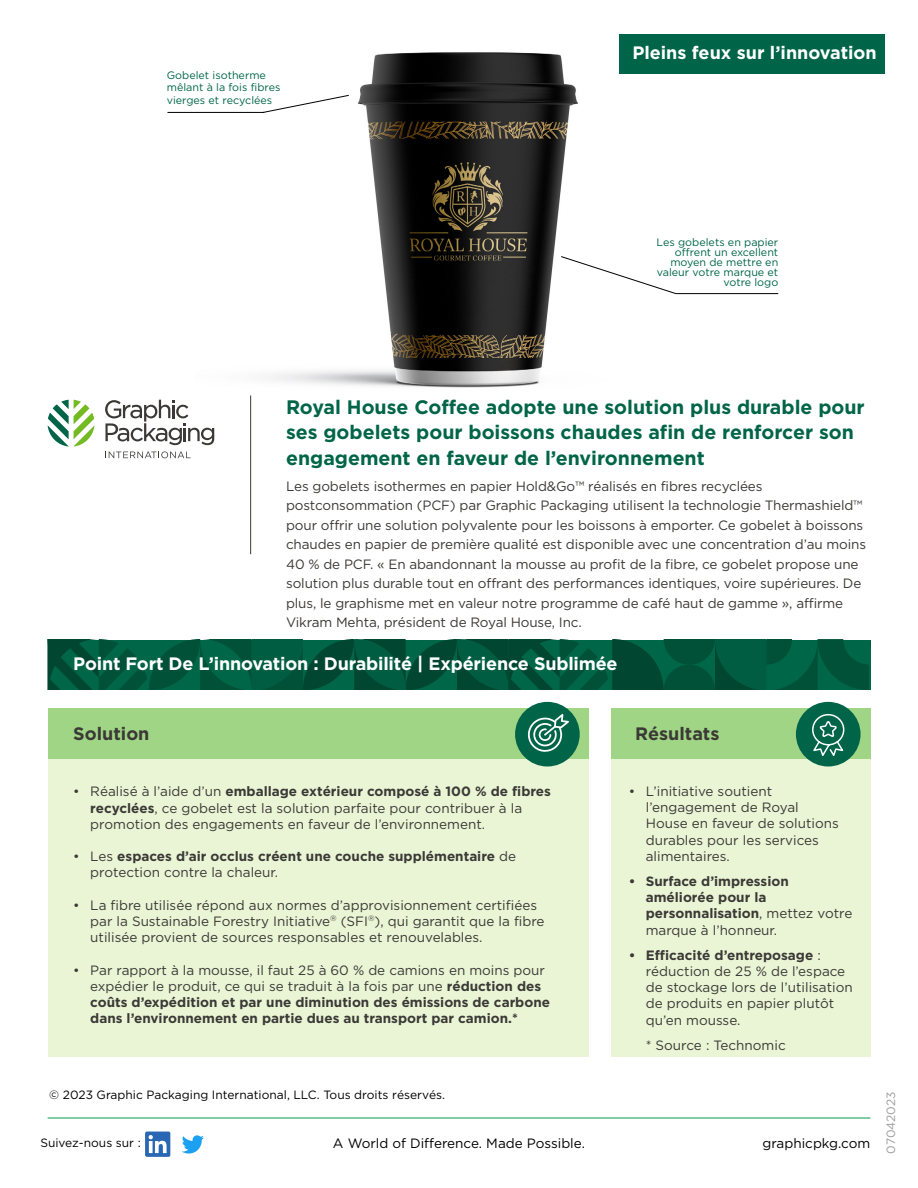
<style>
.page{position:relative;width:918px;height:1188px;background:#fff}
.page>*{position:absolute;margin:0;border:0;box-sizing:border-box;transform-origin:0 0}
.t1{font:700 19.5px/25.5px "Gotham";color:#006548}
.t2{font:700 18px "Gotham";letter-spacing:-.01em;color:#fff}
.t3{font:700 18px "Gotham";color:#3b3936}
.t4{font:13.5px/16.2px "Gotham";letter-spacing:-.01em;color:#3b3936}
.t5{font:700 13.5px/16.2px "Gotham";color:#3b3936}
.t6{font:13.5px "Gotham";color:#000}
.t7{font:12px "Gotham";color:#000}
.t8{font:12px "Gotham";color:#9d9d9c}
.t9{font:10.8px/10.2px "Gotham";color:#006548}
.s1{font-weight:700}
.s2{font-weight:400}
</style>
<div class="page">
<img style="left:195px;top:52px;width:383px;height:385px">
<div style="left:619px;top:34px;width:265px;height:40px;background:#006548"></div>
<svg style="left:48px;top:640px;width:823px;height:49px;background:#00573d"></svg>
<hr style="left:250px;top:395px;width:1px;height:159px;background:#3b3936">
<svg style="left:48px;top:400px;width:46px;height:47px"></svg>
<svg style="left:105px;top:400px;width:109px;height:45px"></svg>
<svg style="left:108px;top:451px;width:83px;height:7px"></svg>
<div style="left:48px;top:709px;width:541px;height:348px;background:#e9f5d5"></div>
<div style="left:611px;top:709px;width:259px;height:348px;background:#e9f5d5"></div>
<div style="left:48px;top:709px;width:541px;height:50px;background:#9fd584"></div>
<div style="left:611px;top:709px;width:259px;height:50px;background:#9fd584"></div>
<div style="left:515px;top:702px;width:65px;height:64px;background:#006548;border-radius:50%"></div>
<svg style="left:527px;top:714px;width:42px;height:38px"></svg>
<div style="left:796px;top:702px;width:65px;height:64px;background:#006548;border-radius:50%"></div>
<svg style="left:812px;top:714px;width:33px;height:42px"></svg>
<hr style="left:48px;top:1118px;width:822px;height:1px;background:#009c4f">
<svg style="left:145px;top:1132px;width:25px;height:25px"></svg>
<svg style="left:182px;top:1135px;width:22px;height:19px"></svg>
<svg style="left:560px;top:256px;width:116px;height:38px"></svg>
<hr style="left:676px;top:293px;width:102px;height:1px;background:#000">
<svg style="left:262px;top:95px;width:87px;height:18px"></svg>
<hr style="left:167px;top:112px;width:97px;height:1px;background:#000">
<p class="t9" style="left:167px;top:68px;width:115px;line-height:12.5px">Gobelet isotherme mêlant à la fois fibres vierges et recyclées</p>
<h2 class="t2" style="left:632px;top:42px;width:246px">Pleins feux sur l’innovation</h2>
<p class="t9" style="left:657px;top:237px;width:123px;text-align:right">Les gobelets en papier offrent un excellent moyen de mettre en valeur votre marque et votre logo</p>
<h1 class="t1" style="left:286px;top:393px;width:580px">Royal House Coffee adopte une solution plus durable pour ses gobelets pour boissons chaudes afin de renforcer son engagement en faveur de l’environnement</h1>
<p class="t4" style="left:286px;top:476px;width:582px;line-height:19.5px">Les gobelets isothermes en papier Hold&amp;Go™ réalisés en fibres recyclées postconsommation (PCF) par Graphic Packaging utilisent la technologie Thermashield™ pour offrir une solution polyvalente pour les boissons à emporter. Ce gobelet à boissons chaudes en papier de première qualité est disponible avec une concentration d’au moins 40 % de PCF. « En abandonnant la mousse au profit de la fibre, ce gobelet propose une solution plus durable tout en offrant des performances identiques, voire supérieures. De plus, le graphisme met en valeur notre programme de café haut de gamme », affirme Vikram Mehta, président de Royal House, Inc.</p>
<h2 class="t2" style="left:73px;top:653px;width:546px">Point Fort De L’innovation : Durabilité | Expérience Sublimée</h2>
<h2 class="t3" style="left:73px;top:723px;width:78px">Solution</h2>
<h2 class="t3" style="left:635px;top:723px;width:86px">Résultats</h2>
<p class="t4" style="left:90px;top:783px;width:462px;text-indent:-17px">• Réalisé à l’aide d’un <span class="s1">emballage extérieur composé à 100 % de fibres recyclées</span>, ce gobelet est la solution parfaite pour contribuer à la promotion des engagements en faveur de l’environnement.</p>
<p class="t5" style="left:90px;top:848px;width:427px;text-indent:-17px"><span class="s2">• Les</span> espaces d’air occlus créent une couche supplémentaire <span class="s2">de protection contre la chaleur.</span></p>
<p class="t4" style="left:90px;top:897px;width:456px;text-indent:-17px">• La fibre utilisée répond aux normes d’approvisionnement certifiées par la Sustainable Forestry Initiative<sup>®</sup> (SFI<sup>®</sup>), qui garantit que la fibre utilisée provient de sources responsables et renouvelables.</p>
<p class="t5" style="left:90px;top:961px;width:461px;text-indent:-17px"><span class="s2">• Par rapport à la mousse, il faut 25 à 60 % de camions en moins pour expédier le produit, ce qui se traduit à la fois par une</span> réduction des coûts d’expédition et par une diminution des émissions de carbone dans l’environnement en partie dues au transport par camion.*</p>
<p class="t4" style="left:646px;top:783px;width:195px;text-indent:-17px">• L’initiative soutient l’engagement de Royal<br>House en faveur de solutions durables pour les services alimentaires.</p>
<p class="t5" style="left:646px;top:873px;width:208px;text-indent:-17px">• Surface d’impression améliorée pour la personnalisation<span class="s2">, mettez votre marque à l’honneur.</span></p>
<p class="t4" style="left:646px;top:947px;width:208px;text-indent:-17px"><span class="s1">• Efficacité d’entreposage</span> : réduction de 25 % de l’espace de stockage lors de l’utilisation de produits en papier plutôt qu’en mousse.</p>
<p class="t4" style="left:646px;top:1037px;width:141px">* Source : Technomic</p>
<p class="t7" style="left:49px;top:1088px;width:397px">© 2023 Graphic Packaging International, LLC. Tous droits réservés.</p>
<p class="t7" style="left:40px;top:1136px;width:102px">Suivez-nous sur :</p>
<p class="t6" style="left:333px;top:1136px;width:254px">A World of Difference. Made Possible.</p>
<p class="t6" style="left:763px;top:1136px;width:109px">graphicpkg.com</p>
<p class="t8" style="left:884px;top:1154px;width:63px;rotate:-90deg">07042023</p>
</div>
